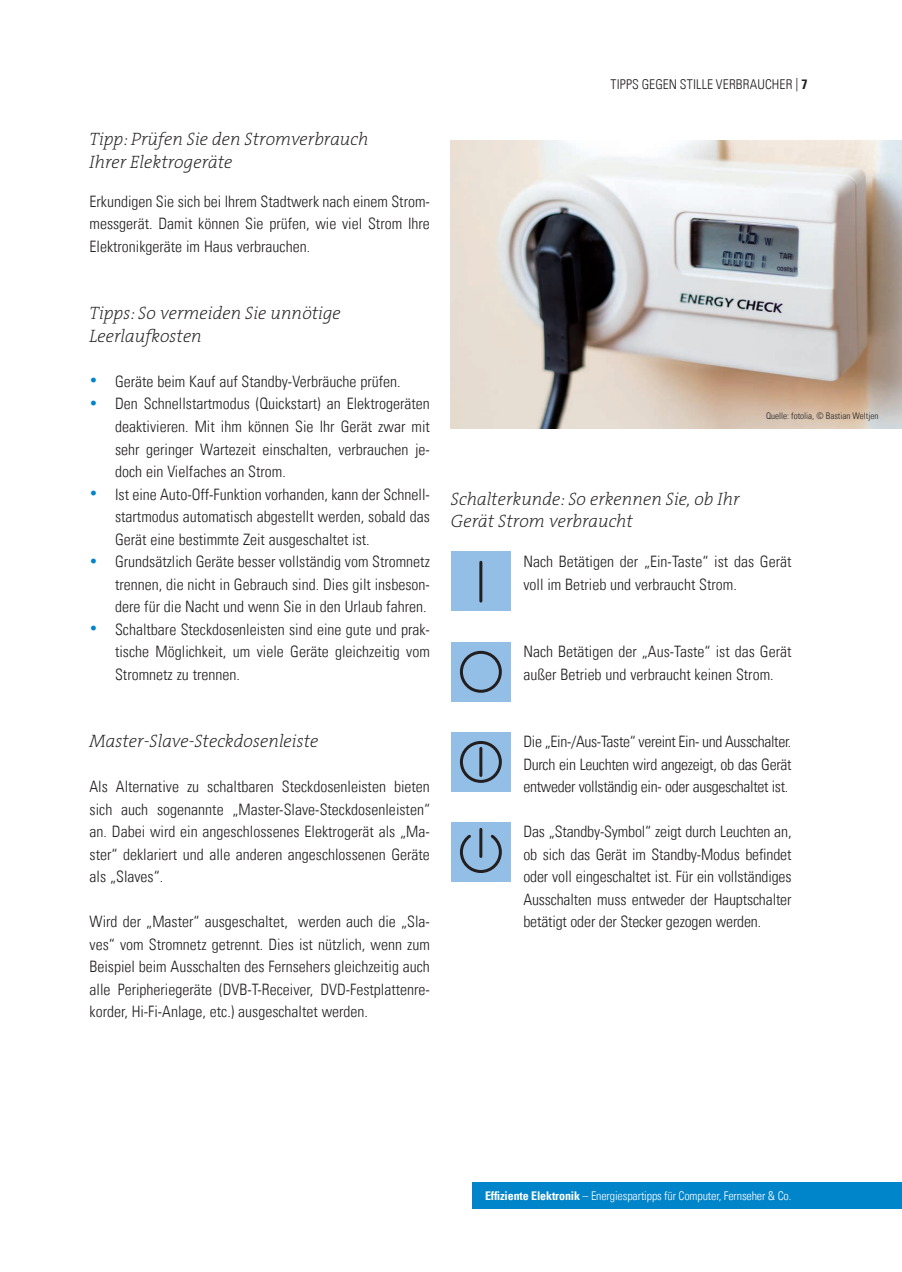
<style>
.page{position:relative;width:902px;height:1272px;background:#fff}
.page>*{position:absolute;margin:0;border:0;box-sizing:border-box;transform-origin:0 0}
.t1{font:18px/22.5px "The Serif HP2 Ex Lig IT";color:#231f20}
.t2{font:300 condensed 15.75px/22.5px "Univers LT";color:#231f20;text-align:justify}
.t3{font:300 condensed 13.5px "Univers LT";letter-spacing:.01em;color:#231f20}
.t4{font:300 condensed 12px "Univers LT";letter-spacing:-.01em;color:#fff}
.t5{font:300 condensed 9px "Univers LT";color:#231f20}
.s1{font-size:13.5px;color:#0084ca}
.s2{font-weight:700}
</style>
<div class="page">
<div style="left:472px;top:1182px;width:429px;height:27px;background:#0084ca"></div>
<div style="left:451px;top:551px;width:59px;height:59px;background:#93bee5"></div>
<img style="left:451px;top:141px;width:450px;height:288px">
<div style="left:451px;top:642px;width:59px;height:59px;background:#93bee5"></div>
<div style="left:460px;top:651px;width:42px;height:41px;border:3px solid #231f20;border-radius:50%"></div>
<hr style="left:479px;top:562px;width:3px;height:39px;background:#231f20">
<div style="left:451px;top:732px;width:59px;height:59px;background:#93bee5"></div>
<div style="left:460px;top:741px;width:42px;height:41px;border:3px solid #231f20;border-radius:50%"></div>
<hr style="left:479px;top:748px;width:3px;height:27px;background:#231f20">
<div style="left:451px;top:822px;width:59px;height:59px;background:#93bee5"></div>
<svg style="left:459px;top:832px;width:43px;height:41px"></svg>
<hr style="left:479px;top:829px;width:3px;height:27px;background:#231f20">
<p class="t1" style="left:89px;top:128px;width:280px">Tipp: Prüfen Sie den Stromverbrauch<br>Ihrer Elektrogeräte</p>
<p class="t2" style="left:89px;top:190px;width:342px">Erkundigen Sie sich bei Ihrem Stadtwerk nach einem Strom&shy;messgerät. Damit können Sie prüfen, wie viel Strom Ihre Elektronikgeräte im Haus verbrauchen.</p>
<p class="t1" style="left:89px;top:302px;width:253px">Tipps: So vermeiden Sie unnötige<br>Leerlaufkosten</p>
<p class="t2" style="left:89px;top:370px;width:312px"><span class="s1">•</span> Geräte beim Kauf auf Standby-Verbräuche prüfen.</p>
<p class="t2" style="left:115px;top:392px;width:316px;text-indent:-26px"><span class="s1">•</span> Den Schnellstartmodus (Quickstart) an Elektrogeräten deaktivieren. Mit ihm können Sie Ihr Gerät zwar mit sehr geringer Wartezeit einschalten, verbrauchen je&shy;doch ein Vielfaches an Strom.</p>
<p class="t2" style="left:115px;top:482px;width:316px;text-indent:-26px"><span class="s1">•</span> Ist eine Auto-Off-Funktion vorhanden, kann der Schnell&shy;startmodus automatisch abgestellt werden, sobald das Gerät eine bestimmte Zeit ausgeschaltet ist.</p>
<p class="t2" style="left:115px;top:550px;width:316px;text-indent:-26px"><span class="s1">•</span> Grundsätzlich Geräte besser vollständig vom Stromnetz trennen, die nicht in Gebrauch sind. Dies gilt insbeson&shy;dere für die Nacht und wenn Sie in den Urlaub fahren.</p>
<p class="t2" style="left:115px;top:617px;width:316px;text-indent:-26px"><span class="s1">•</span> Schaltbare Steckdosenleisten sind eine gute und prak&shy;tische Möglichkeit, um viele Geräte gleichzeitig vom Stromnetz zu trennen.</p>
<p class="t1" style="left:89px;top:730px;width:230px">Master-Slave-Steckdosenleiste</p>
<p class="t2" style="left:89px;top:775px;width:342px">Als Alternative zu schaltbaren Steckdosenleisten bieten sich auch sogenannte „Master-Slave-Steckdosenleisten“ an. Dabei wird ein angeschlossenes Elektrogerät als „Ma&shy;ster“ deklariert und alle anderen angeschlossenen Geräte als „Slaves“.</p>
<p class="t2" style="left:89px;top:910px;width:342px">Wird der „Master“ ausgeschaltet, werden auch die „Sla&shy;ves“ vom Stromnetz getrennt. Dies ist nützlich, wenn zum Beispiel beim Ausschalten des Fernsehers gleichzeitig auch alle Peripheriegeräte (DVB-T-Receiver, DVD-Festplattenre&shy;korder, Hi-Fi-Anlage, etc.) ausgeschaltet werden.</p>
<p class="t3" style="left:610px;top:76px;width:198px">TIPPS GEGEN STILLE VERBRAUCHER | <span class="s2">7</span></p>
<p class="t5" style="left:766px;top:410px;width:114px">Quelle: fotolia, © Bastian Weltjen</p>
<p class="t1" style="left:451px;top:488px;width:290px">Schalterkunde: So erkennen Sie, ob Ihr<br>Gerät Strom verbraucht</p>
<p class="t2" style="left:523px;top:550px;width:269px">Nach Betätigen der „Ein-Taste“ ist das Gerät voll im Betrieb und verbraucht Strom.</p>
<p class="t2" style="left:523px;top:640px;width:269px">Nach Betätigen der „Aus-Taste“ ist das Gerät außer Betrieb und verbraucht keinen Strom.</p>
<p class="t2" style="left:523px;top:730px;width:269px">Die „Ein-/Aus-Taste“ vereint Ein- und Ausschalter.<br>Durch ein Leuchten wird angezeigt, ob das Gerät entweder vollständig ein- oder ausgeschaltet ist.</p>
<p class="t2" style="left:523px;top:820px;width:269px">Das „Standby-Symbol“ zeigt durch Leuchten an, ob sich das Gerät im Standby-Modus befindet oder voll eingeschaltet ist. Für ein vollständiges Ausschalten muss entweder der Hauptschalter betätigt oder der Stecker gezogen werden.</p>
<p class="t4" style="left:485px;top:1188px;width:308px"><span class="s2">Effiziente Elektronik</span> – Energiespartipps für Computer, Fernseher &amp; Co.</p>
</div>
